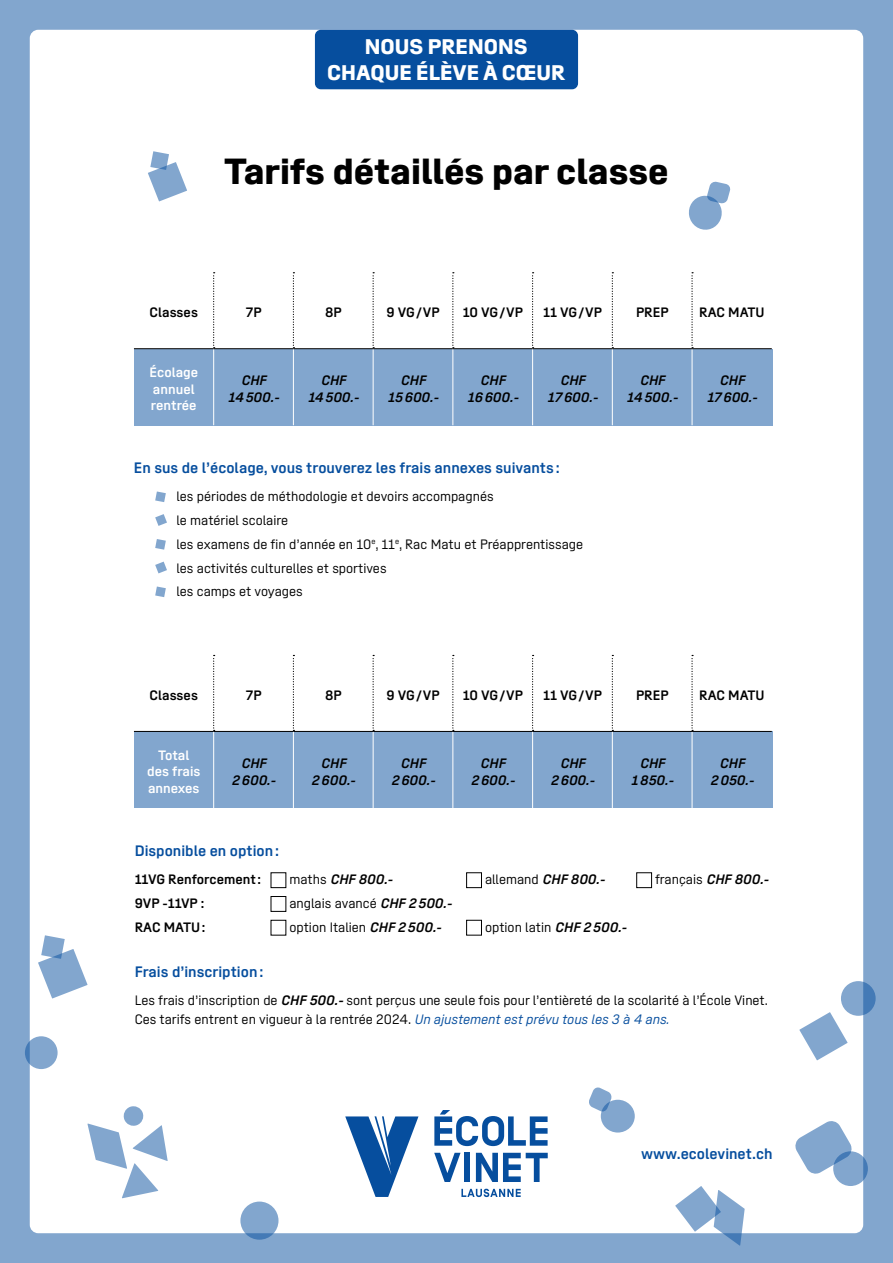
<style>
.page{position:relative;width:893px;height:1263px;background:#82a6ce}
.page>*{position:absolute;margin:0;border:0;box-sizing:border-box;transform-origin:0 0}
.t1{font:700 36px "Swiss Din";color:#000}
.t2{font:700 21px/25.2px "Swiss Din";color:#fff;text-align:center}
.t3{font:500 15px "Swiss Din";color:#064e9e}
.t4{font:300 13.5px/23.7px "Swiss Din";color:#000}
.t5{font:italic 500 13.5px/16.5px "Swiss Din";color:#000;text-align:center}
.t6{font:500 13.5px "Swiss Din";color:#000}
.t7{font:500 13.5px/16.5px "Swiss Din";color:#fff;text-align:center}
.s1{font-weight:300;font-style:normal}
.s2{font-weight:500;font-style:italic}
.s3{font-style:italic;color:#064e9e}
</style>
<div class="page">
<div style="left:30px;top:30px;width:833px;height:1203px;background:#fff;border-radius:9px"></div>
<div style="left:134px;top:731px;width:638px;height:77px;background:#82a6ce"></div>
<svg style="left:345px;top:1116px;width:73px;height:81px"></svg>
<svg style="left:434px;top:1110px;width:114px;height:36px"></svg>
<svg style="left:434px;top:1153px;width:27px;height:29px"></svg>
<div style="left:464px;top:1153px;width:6px;height:29px;background:#064e9e"></div>
<svg style="left:476px;top:1153px;width:72px;height:29px"></svg>
<svg style="left:461px;top:1189px;width:60px;height:8px"></svg>
<div style="left:315px;top:30px;width:263px;height:59px;background:#064e9e;border-radius:6px"></div>
<svg style="left:155px;top:491px;width:11px;height:11px"></svg>
<svg style="left:155px;top:514px;width:12px;height:12px"></svg>
<svg style="left:155px;top:539px;width:11px;height:11px"></svg>
<svg style="left:155px;top:562px;width:12px;height:11px"></svg>
<svg style="left:155px;top:586px;width:11px;height:11px"></svg>
<div style="left:271px;top:872px;width:15px;height:16px;border:1px solid #000"></div>
<div style="left:466px;top:872px;width:16px;height:16px;border:1px solid #000"></div>
<div style="left:636px;top:872px;width:16px;height:16px;border:1px solid #000"></div>
<div style="left:271px;top:896px;width:15px;height:16px;border:1px solid #000"></div>
<div style="left:271px;top:920px;width:15px;height:15px;border:1px solid #000"></div>
<div style="left:466px;top:920px;width:16px;height:15px;border:1px solid #000"></div>
<hr style="left:213px;top:732px;width:1px;height:76px;background:#fff">
<hr style="left:293px;top:732px;width:1px;height:76px;background:#fff">
<hr style="left:373px;top:732px;width:1px;height:76px;background:#fff">
<hr style="left:452px;top:732px;width:1px;height:76px;background:#fff">
<hr style="left:532px;top:732px;width:1px;height:76px;background:#fff">
<hr style="left:612px;top:732px;width:1px;height:76px;background:#fff">
<hr style="left:692px;top:732px;width:1px;height:76px;background:#fff">
<hr style="left:134px;top:731px;width:80px;height:1px;background:#000">
<hr style="left:214px;top:731px;width:79px;height:1px;background:#000">
<hr style="left:293px;top:731px;width:80px;height:1px;background:#000">
<hr style="left:373px;top:731px;width:80px;height:1px;background:#000">
<hr style="left:453px;top:731px;width:80px;height:1px;background:#000">
<hr style="left:533px;top:731px;width:79px;height:1px;background:#000">
<hr style="left:612px;top:731px;width:80px;height:1px;background:#000">
<hr style="left:692px;top:731px;width:80px;height:1px;background:#000">
<svg style="left:213px;top:655px;width:2px;height:76px"></svg>
<svg style="left:293px;top:655px;width:1px;height:76px"></svg>
<svg style="left:373px;top:655px;width:1px;height:76px"></svg>
<svg style="left:452px;top:655px;width:2px;height:76px"></svg>
<svg style="left:532px;top:655px;width:2px;height:76px"></svg>
<svg style="left:612px;top:655px;width:1px;height:76px"></svg>
<svg style="left:691px;top:655px;width:2px;height:76px"></svg>
<div style="left:134px;top:349px;width:638px;height:76px;background:#82a6ce"></div>
<hr style="left:213px;top:349px;width:1px;height:76px;background:#fff">
<hr style="left:293px;top:349px;width:1px;height:76px;background:#fff">
<hr style="left:373px;top:349px;width:1px;height:76px;background:#fff">
<hr style="left:452px;top:349px;width:1px;height:76px;background:#fff">
<hr style="left:532px;top:349px;width:1px;height:76px;background:#fff">
<hr style="left:612px;top:349px;width:1px;height:76px;background:#fff">
<hr style="left:692px;top:349px;width:1px;height:76px;background:#fff">
<hr style="left:134px;top:348px;width:80px;height:1px;background:#000">
<hr style="left:214px;top:348px;width:79px;height:1px;background:#000">
<hr style="left:293px;top:348px;width:80px;height:1px;background:#000">
<hr style="left:373px;top:348px;width:80px;height:1px;background:#000">
<hr style="left:453px;top:348px;width:80px;height:1px;background:#000">
<hr style="left:533px;top:348px;width:79px;height:1px;background:#000">
<hr style="left:612px;top:348px;width:80px;height:1px;background:#000">
<hr style="left:692px;top:348px;width:80px;height:1px;background:#000">
<svg style="left:213px;top:272px;width:2px;height:76px"></svg>
<svg style="left:293px;top:272px;width:1px;height:76px"></svg>
<svg style="left:373px;top:272px;width:1px;height:76px"></svg>
<svg style="left:452px;top:272px;width:2px;height:76px"></svg>
<svg style="left:532px;top:272px;width:2px;height:76px"></svg>
<svg style="left:612px;top:272px;width:1px;height:76px"></svg>
<svg style="left:691px;top:272px;width:2px;height:76px"></svg>
<svg style="left:41px;top:935px;width:24px;height:24px"></svg>
<svg style="left:150px;top:151px;width:19px;height:19px"></svg>
<svg style="left:38px;top:949px;width:50px;height:49px;fill:#82a6ce"></svg>
<svg style="left:148px;top:162px;width:39px;height:39px"></svg>
<svg style="left:799px;top:1012px;width:49px;height:48px;fill:#82a6ce"></svg>
<svg style="left:841px;top:981px;width:35px;height:35px"></svg>
<svg style="left:25px;top:1036px;width:33px;height:33px"></svg>
<svg style="left:240px;top:1201px;width:38px;height:39px"></svg>
<svg style="left:87px;top:1106px;width:81px;height:92px"></svg>
<svg style="left:689px;top:181px;width:42px;height:49px"></svg>
<svg style="left:675px;top:1186px;width:46px;height:46px;fill:#82a6ce"></svg>
<svg style="left:795px;top:1121px;width:57px;height:53px"></svg>
<svg style="left:714px;top:1190px;width:31px;height:56px"></svg>
<svg style="left:589px;top:1087px;width:23px;height:25px"></svg>
<svg style="left:833px;top:1151px;width:35px;height:35px"></svg>
<svg style="left:601px;top:1100px;width:34px;height:32px"></svg>
<h2 class="t2" style="left:327px;top:35px;width:240px">NOUS PRENONS<br>CHAQUE ÉLÈVE À CŒUR</h2>
<h1 class="t1" style="left:224px;top:149px;width:446px">Tarifs détaillés par classe</h1>
<p class="t6" style="left:150px;top:304px;width:50px">Classes</p>
<p class="t6" style="left:246px;top:304px;width:17px">7P</p>
<p class="t6" style="left:325px;top:304px;width:18px">8P</p>
<p class="t6" style="left:387px;top:304px;width:55px">9 VG/VP</p>
<p class="t6" style="left:463px;top:304px;width:62px">10 VG/VP</p>
<p class="t6" style="left:543px;top:304px;width:60px">11 VG/VP</p>
<p class="t6" style="left:636px;top:304px;width:34px">PREP</p>
<p class="t6" style="left:699px;top:304px;width:67px">RAC MATU</p>
<p class="t7" style="left:149px;top:364px;width:50px;text-align:left">Écolage annuel rentrée</p>
<p class="t5" style="left:228px;top:372px;width:53px">CHF<br>14500.-</p>
<p class="t5" style="left:308px;top:372px;width:53px">CHF<br>14500.-</p>
<p class="t5" style="left:388px;top:372px;width:52px">CHF<br>15600.-</p>
<p class="t5" style="left:467px;top:372px;width:53px">CHF<br>16600.-</p>
<p class="t5" style="left:547px;top:372px;width:52px">CHF<br>17600.-</p>
<p class="t5" style="left:627px;top:372px;width:53px">CHF<br>14500.-</p>
<p class="t5" style="left:707px;top:372px;width:52px">CHF<br>17600.-</p>
<p class="t3" style="left:134px;top:459px;width:427px">En sus de l’écolage, vous trouverez les frais annexes suivants:</p>
<p class="t4" style="left:176px;top:485px;width:408px">les périodes de méthodologie et devoirs accompagnés<br>le matériel scolaire<br>les examens de fin d’année en 10<sup>e</sup>, 11<sup>e</sup>, Rac Matu et Préapprentissage les activités culturelles et sportives<br>les camps et voyages</p>
<p class="t6" style="left:150px;top:687px;width:50px">Classes</p>
<p class="t6" style="left:246px;top:687px;width:17px">7P</p>
<p class="t6" style="left:325px;top:687px;width:18px">8P</p>
<p class="t6" style="left:387px;top:687px;width:55px">9 VG/VP</p>
<p class="t6" style="left:463px;top:687px;width:62px">10 VG/VP</p>
<p class="t6" style="left:543px;top:687px;width:60px">11 VG/VP</p>
<p class="t6" style="left:636px;top:687px;width:34px">PREP</p>
<p class="t6" style="left:699px;top:687px;width:67px">RAC MATU</p>
<p class="t7" style="left:147px;top:747px;width:55px">Total des frais annexes</p>
<p class="t5" style="left:232px;top:755px;width:46px">CHF<br>2600.-</p>
<p class="t5" style="left:311px;top:755px;width:46px">CHF<br>2600.-</p>
<p class="t5" style="left:391px;top:755px;width:46px">CHF<br>2600.-</p>
<p class="t5" style="left:471px;top:755px;width:46px">CHF<br>2600.-</p>
<p class="t5" style="left:550px;top:755px;width:46px">CHF<br>2600.-</p>
<p class="t5" style="left:631px;top:755px;width:44px">CHF<br>1850.-</p>
<p class="t5" style="left:710px;top:755px;width:45px">CHF<br>2050.-</p>
<p class="t3" style="left:135px;top:842px;width:146px">Disponible en option:</p>
<p class="t6" style="left:135px;top:871px;width:128px">11VG Renforcement :</p>
<p class="t5" style="left:289px;top:871px;width:105px"><span class="s1">maths</span> CHF 800.-</p>
<p class="t4" style="left:485px;top:867px;width:121px">allemand <span class="s2">CHF 800.-</span></p>
<p class="t4" style="left:655px;top:867px;width:115px">français <span class="s2">CHF 800.-</span></p>
<p class="t6" style="left:135px;top:895px;width:71px">9VP -11VP :</p>
<p class="t4" style="left:289px;top:891px;width:164px">anglais avancé <span class="s2">CHF 2500.-</span></p>
<p class="t6" style="left:135px;top:919px;width:72px">RAC MATU:</p>
<p class="t4" style="left:289px;top:915px;width:153px">option Italien <span class="s2">CHF 2500.-</span></p>
<p class="t4" style="left:485px;top:915px;width:143px">option latin <span class="s2">CHF 2500.-</span></p>
<p class="t3" style="left:135px;top:963px;width:130px">Frais d’inscription:</p>
<p class="t4" style="left:135px;top:990px;width:635px;line-height:19.5px">Les frais d’inscription de <span class="s2">CHF 500.-</span> sont perçus une seule fois pour l’entièreté de la scolarité à l’École Vinet.<br>Ces tarifs entrent en vigueur à la rentrée 2024. <span class="s3">Un ajustement est prévu tous les 3 à 4 ans.</span></p>
<p class="t3" style="left:641px;top:1144px;width:133px">www.ecolevinet.ch</p>
</div>
